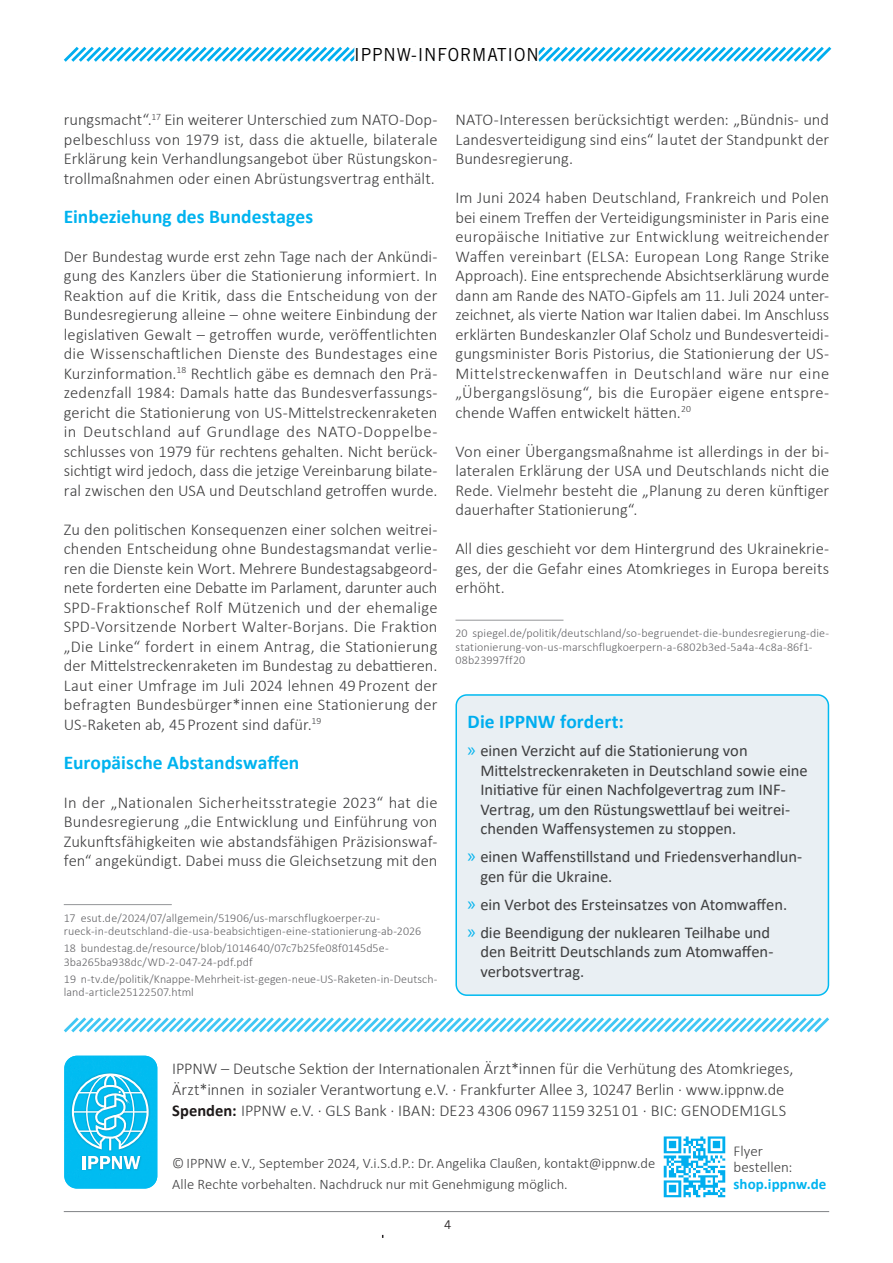
<style>
.page{position:relative;width:893px;height:1263px;background:#fff}
.page>*{position:absolute;margin:0;border:0;box-sizing:border-box;transform-origin:0 0}
.t1{font:700 19.5px "Calibri";letter-spacing:.005em;color:#00b3ef}
.t2{font:700 19.5px "Calibri";letter-spacing:.005em;color:#00aeef}
.t3{font:18px "Trade Gothic LT Std";letter-spacing:.05em;color:#000;scale:.95 1}
.t4{font:300 16.5px/19.5px "Calibri";color:#3e3e3f;text-align:justify}
.t5{font:16.5px/19.5px "Calibri";letter-spacing:-.005em;color:#3e3e3f}
.t6{font:300 15px/16.5px "Calibri";color:#3e3e3f}
.t7{font:700 15px "Calibri";letter-spacing:.005em;color:#00b3ef}
.t8{font:300 14.55px/21px "Calibri";color:#3e3e3f}
.t9{font:300 12px/13.5px "Calibri";letter-spacing:.01em;color:#636366}
.t10{font:12px "Trade Gothic LT Std";color:#231f20}
.s1{font-family:"Myriad Pro";font-size:19.5px;color:#00b3ef}
.s2{font-weight:700;color:#1e1a1a}
</style>
<div class="page">
<svg style="left:63px;top:46px;width:769px;height:16px"></svg>
<div style="left:354px;top:47px;width:185px;height:15px;background:#fff"></div>
<hr style="left:64px;top:1211px;width:765px;height:1px;background:#808285">
<svg style="left:64px;top:1017px;width:765px;height:16px"></svg>
<hr style="left:64px;top:904px;width:108px;height:1px;background:#939598">
<hr style="left:455px;top:620px;width:108px;height:1px;background:#939598">
<div style="left:456px;top:695px;width:372px;height:300px;background:#e9eff3;border-radius:11px"></div>
<div style="left:455px;top:694px;width:374px;height:302px;border:2px solid #00baf1;border-radius:11px"></div>
<img style="left:64px;top:1057px;width:93px;height:131px">
<div style="left:70px;top:1072px;width:81px;height:99px;background:#231f20;opacity:.24"></div>
<svg style="left:71px;top:1055px;width:87px;height:114px;background:#36c7f0"></svg>
<img style="left:664px;top:1136px;width:62px;height:61px">
<p class="t3" style="left:354px;top:43px;width:196px">IPPNW-INFORMATION</p>
<p class="t4" style="left:64px;top:110px;width:375px">rungsmacht“.<sup>17</sup> Ein weiterer Unterschied zum NATO-Dop&shy;pelbeschluss von 1979 ist, dass die aktuelle, bilaterale Erklärung kein Verhandlungsangebot über Rüstungskon&shy;trollmaßnahmen oder einen Abrüstungsvertrag enthält.</p>
<p class="t1" style="left:64px;top:202px;width:251px">Einbeziehung des Bundestages</p>
<p class="t4" style="left:64px;top:246px;width:375px">Der Bundestag wurde erst zehn Tage nach der Ankündi&shy;gung des Kanzlers über die Stationierung informiert. In Reaktion auf die Kritik, dass die Entscheidung von der Bundesregierung alleine – ohne weitere Einbindung der legislativen Gewalt – getroffen wurde, veröffentlichten die Wissenschaftlichen Dienste des Bundestages eine Kurzinformation.<sup>18</sup> Rechtlich gäbe es demnach den Prä&shy;zedenzfall 1984: Damals hatte das Bundesverfassungs&shy;gericht die Stationierung von US-Mittelstreckenraketen in Deutschland auf Grundlage des NATO-Doppelbe&shy;schlusses von 1979 für rechtens gehalten. Nicht berück&shy;sichtigt wird jedoch, dass die jetzige Vereinbarung bilate&shy;ral zwischen den USA und Deutschland getroffen wurde.</p>
<p class="t4" style="left:64px;top:519px;width:375px">Zu den politischen Konsequenzen einer solchen weitrei&shy;chenden Entscheidung ohne Bundestagsmandat verlie&shy;ren die Dienste kein Wort. Mehrere Bundestagsabgeord&shy;nete forderten eine Debatte im Parlament, darunter auch SPD-Fraktionschef Rolf Mützenich und der ehemalige SPD-Vorsitzende Norbert Walter-Borjans. Die Fraktion „Die Linke“ fordert in einem Antrag, die Stationierung der Mittelstreckenraketen im Bundestag zu debattieren.<br>Laut einer Umfrage im Juli 2024 lehnen 49 Prozent der befragten Bundesbürger*innen eine Stationierung der US-Raketen ab, 45Prozent sind dafür.<sup>19</sup></p>
<p class="t1" style="left:64px;top:748px;width:237px">Europäische Abstandswaffen</p>
<p class="t4" style="left:64px;top:792px;width:375px">In der „Nationalen Sicherheitsstrategie 2023“ hat die Bundesregierung „die Entwicklung und Einführung von Zukunftsfähigkeiten wie abstandsfähigen Präzisionswaf&shy;fen“ angekündigt. Dabei muss die Gleichsetzung mit den</p>
<p class="t9" style="left:64px;top:911px;width:359px">17 esut.de/2024/07/allgemein/51906/us-marschflugkoerper-zu&shy;rueck-in-deutschland-die-usa-beabsichtigen-eine-stationierung-ab-2026</p>
<p class="t9" style="left:64px;top:941px;width:326px">18 bundestag.de/resource/blob/1014640/07c7b25fe08f0145d5e-<br>3ba265ba938dc/WD-2-047-24-pdf.pdf</p>
<p class="t9" style="left:64px;top:972px;width:375px">19 n-tv.de/politik/Knappe-Mehrheit-ist-gegen-neue-US-Raketen-in-Deutsch&shy;land-article25122507.html</p>
<p class="t4" style="left:455px;top:110px;width:375px">NATO-Interessen berücksichtigt werden: „Bündnis- und Landesverteidigung sind eins“ lautet der Standpunkt der Bundesregierung.</p>
<p class="t4" style="left:455px;top:188px;width:375px">Im Juni 2024 haben Deutschland, Frankreich und Polen bei einem Treffen der Verteidigungsminister in Paris eine europäische Initiative zur Entwicklung weitreichender Waffen vereinbart (ELSA: European Long Range Strike Approach). Eine entsprechende Absichtserklärung wurde dann am Rande des NATO-Gipfels am 11. Juli 2024 unter&shy;zeichnet, als vierte Nation war Italien dabei. Im Anschluss erklärten Bundeskanzler Olaf Scholz und Bundesverteidi&shy;gungsminister Boris Pistorius, die Stationierung der US-Mittelstreckenwaffen in Deutschland wäre nur eine „Übergangslösung“, bis die Europäer eigene entspre&shy;chende Waffen entwickelt hätten.<sup>20</sup></p>
<p class="t4" style="left:455px;top:441px;width:375px">Von einer Übergangsmaßnahme ist allerdings in der bi&shy;lateralen Erklärung der USA und Deutschlands nicht die Rede. Vielmehr besteht die „Planung zu deren künftiger dauerhafter Stationierung“.</p>
<p class="t4" style="left:455px;top:539px;width:375px">All dies geschieht vor dem Hintergrund des Ukrainekrie&shy;ges, der die Gefahr eines Atomkrieges in Europa bereits erhöht.</p>
<p class="t9" style="left:455px;top:626px;width:375px">20 spiegel.de/politik/deutschland/so-begruendet-die-bundesregierung-die&shy;stationierung-von-us-marschflugkoerpern-a-6802b3ed-5a4a-4c8a-86f1-<br>08b23997ff20</p>
<p class="t2" style="left:468px;top:708px;width:158px">Die IPPNW fordert:</p>
<p class="t5" style="left:480px;top:740px;width:329px;text-indent:-13px"><span class="s1">»</span> einen Verzicht auf die Stationierung von Mittelstreckenraketen in Deutschland sowie eine Initiative für einen Nachfolgevertrag zum INF-Vertrag, um den Rüstungswettlauf bei weitrei&shy;chenden Waffensystemen zu stoppen.</p>
<p class="t5" style="left:480px;top:846px;width:323px;text-indent:-13px"><span class="s1">»</span> einen Waffenstillstand und Friedensverhandlun&shy;gen für die Ukraine.</p>
<p class="t5" style="left:468px;top:890px;width:321px;line-height:28px"><span class="s1">»</span> ein Verbot des Ersteinsatzes von Atomwaffen. <span class="s1">»</span> die Beendigung der nuklearen Teilhabe und</p>
<p class="t5" style="left:480px;top:941px;width:295px">den Beitritt Deutschlands zum Atomwaffen&shy;verbotsvertrag.</p>
<p class="t4" style="left:172px;top:1057px;width:623px;line-height:21px;text-align:left">IPPNW – Deutsche Sektion der Internationalen Ärzt*innen für die Verhütung des Atomkrieges,<br>Ärzt*innen in sozialer Verantwortung e.V. · Frankfurter Allee 3, 10247 Berlin · www.ippnw.de<br><span class="s2">Spenden:</span> IPPNW e.V. · GLS Bank · IBAN: DE23 4306 0967 1159 3251 01 · BIC: GENODEM1GLS</p>
<p class="t8" style="left:172px;top:1152px;width:485px">© IPPNW e. V., September 2024, V.i.S.d.P.: Dr. Angelika Claußen, kontakt@ippnw.de<br>Alle Rechte vorbehalten. Nachdruck nur mit Genehmigung möglich.</p>
<p class="t6" style="left:733px;top:1142px;width:61px">Flyer bestellen:</p>
<p class="t7" style="left:733px;top:1173px;width:94px">shop.ippnw.de</p>
<p class="t10" style="left:444px;top:1217px;width:9px">4</p>
</div>
